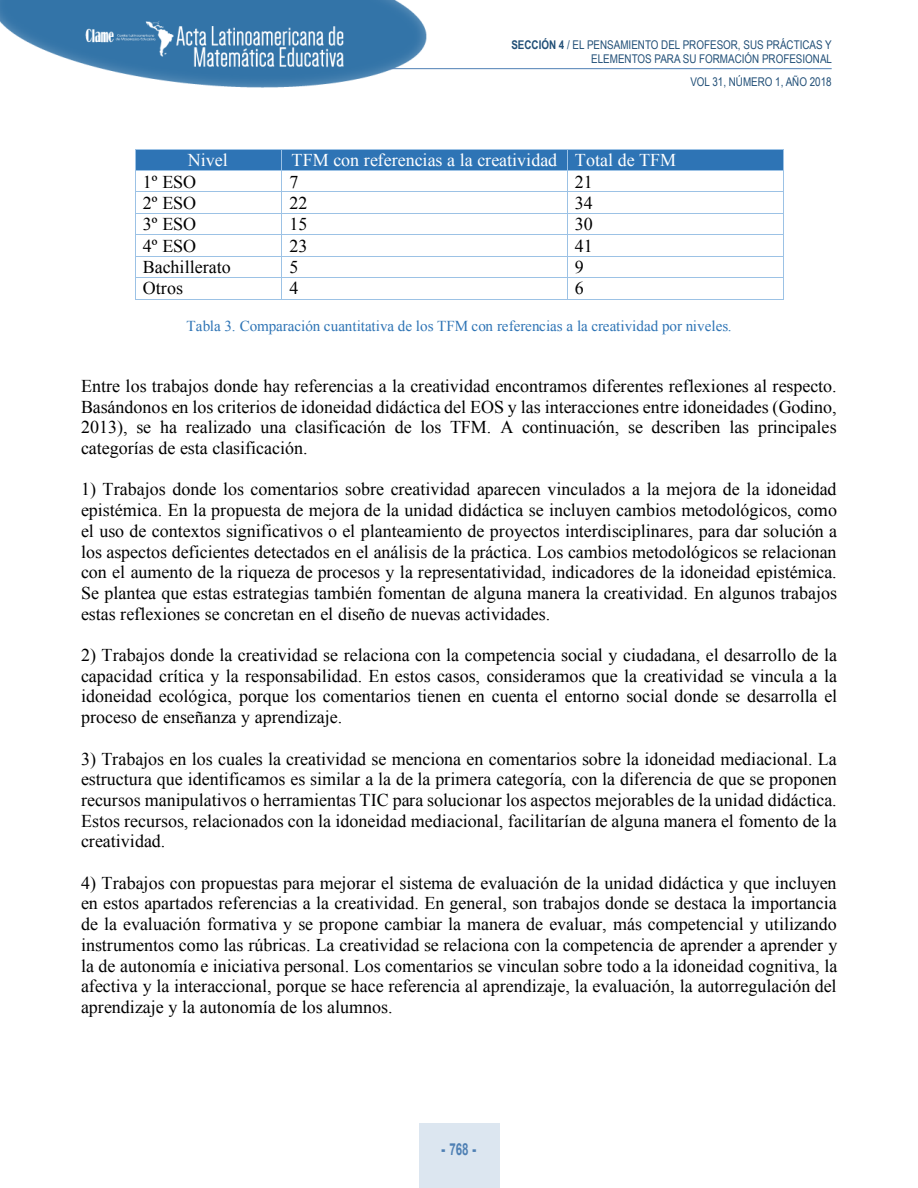
<style>
.page{position:relative;width:918px;height:1188px;background:#fff}
.page>*{position:absolute;margin:0;border:0;box-sizing:border-box;transform-origin:0 0}
.t1{font:18px/20.7px "Times New Roman";color:#000;text-align:justify}
.t2{font:18px "Times New Roman";color:#fff}
.t3{font:700 16.5px "Arial";color:#4f80b4;scale:.7 1}
.t4{font:15.15px "Times New Roman";color:#2e74b5}
.t5{font:12px/14.4px "Arial Narrow";color:#214f77;text-align:right}
.t6{font:700 11.85px "Arial Narrow";letter-spacing:.005em;color:#1f4e79}
.s1{font-weight:700}
.s2{font-weight:900}
</style>
<div class="page">
<img style="left:0;top:0;width:435px;height:88px">
<hr style="left:389px;top:68px;width:443px;height:1px;background:#4f80b4">
<div style="left:419px;top:1123px;width:80px;height:65px;background:#dce6f0"></div>
<div style="left:135px;top:149px;width:146px;height:21px;background:#2e74b5"></div>
<div style="left:282px;top:149px;width:285px;height:21px;background:#2e74b5"></div>
<div style="left:567px;top:149px;width:216px;height:21px;background:#2e74b5"></div>
<hr style="left:135px;top:149px;width:146px;height:1px;background:#9cc2e5">
<hr style="left:282px;top:149px;width:285px;height:1px;background:#9cc2e5">
<hr style="left:567px;top:149px;width:216px;height:1px;background:#9cc2e5">
<hr style="left:135px;top:170px;width:146px;height:1px;background:#9cc2e5">
<hr style="left:282px;top:170px;width:285px;height:1px;background:#9cc2e5">
<hr style="left:567px;top:170px;width:216px;height:1px;background:#9cc2e5">
<hr style="left:135px;top:192px;width:146px;height:1px;background:#9cc2e5">
<hr style="left:282px;top:192px;width:285px;height:1px;background:#9cc2e5">
<hr style="left:567px;top:192px;width:216px;height:1px;background:#9cc2e5">
<hr style="left:135px;top:213px;width:146px;height:1px;background:#9cc2e5">
<hr style="left:282px;top:213px;width:285px;height:1px;background:#9cc2e5">
<hr style="left:567px;top:213px;width:216px;height:1px;background:#9cc2e5">
<hr style="left:135px;top:234px;width:146px;height:1px;background:#9cc2e5">
<hr style="left:282px;top:234px;width:285px;height:1px;background:#9cc2e5">
<hr style="left:567px;top:234px;width:216px;height:1px;background:#9cc2e5">
<hr style="left:135px;top:256px;width:146px;height:1px;background:#9cc2e5">
<hr style="left:282px;top:256px;width:285px;height:1px;background:#9cc2e5">
<hr style="left:567px;top:256px;width:216px;height:1px;background:#9cc2e5">
<hr style="left:135px;top:277px;width:146px;height:1px;background:#9cc2e5">
<hr style="left:282px;top:277px;width:285px;height:1px;background:#9cc2e5">
<hr style="left:567px;top:277px;width:216px;height:1px;background:#9cc2e5">
<svg style="left:135px;top:150px;width:1px;height:149px"></svg>
<hr style="left:135px;top:299px;width:146px;height:1px;background:#9cc2e5">
<svg style="left:281px;top:149px;width:1px;height:151px"></svg>
<hr style="left:282px;top:299px;width:285px;height:1px;background:#9cc2e5">
<svg style="left:567px;top:150px;width:1px;height:149px"></svg>
<hr style="left:567px;top:299px;width:216px;height:1px;background:#9cc2e5">
<svg style="left:783px;top:149px;width:1px;height:151px"></svg>
<p class="t5" style="left:511px;top:37px;width:322px"><span class="s1">SECCIÓN 4</span> / EL PENSAMIENTO DEL PROFESOR, SUS PRÁCTICAS Y<br>ELEMENTOS PARA SU FORMACIÓN PROFESIONAL</p>
<p class="t5" style="left:690px;top:75px;width:143px">VOL 31, NÚMERO 1, AÑO 2018</p>
<p class="t6" style="left:739px;top:71px;width:93px">VOL 31, NÚMERO 1</p>
<p class="t2" style="left:188px;top:150px;width:41px">Nivel</p>
<p class="t2" style="left:292px;top:150px;width:386px">TFM con referencias a la creatividad Total de TFM</p>
<p class="t1" style="left:143px;top:171px;width:55px">1º ESO</p>
<p class="t1" style="left:289px;top:171px;width:10px">7</p>
<p class="t1" style="left:575px;top:171px;width:19px">21</p>
<p class="t1" style="left:143px;top:192px;width:55px">2º ESO</p>
<p class="t1" style="left:289px;top:192px;width:19px">22</p>
<p class="t1" style="left:575px;top:192px;width:19px">34</p>
<p class="t1" style="left:143px;top:214px;width:55px">3º ESO</p>
<p class="t1" style="left:289px;top:214px;width:19px">15</p>
<p class="t1" style="left:575px;top:214px;width:19px">30</p>
<p class="t1" style="left:143px;top:235px;width:55px">4º ESO</p>
<p class="t1" style="left:289px;top:235px;width:19px">23</p>
<p class="t1" style="left:575px;top:235px;width:19px">41</p>
<p class="t1" style="left:143px;top:257px;width:89px">Bachillerato</p>
<p class="t1" style="left:289px;top:257px;width:10px">5</p>
<p class="t1" style="left:575px;top:257px;width:10px">9</p>
<p class="t1" style="left:143px;top:278px;width:42px">Otros</p>
<p class="t1" style="left:289px;top:278px;width:10px">4</p>
<p class="t1" style="left:575px;top:278px;width:10px">6</p>
<p class="t4" style="left:186px;top:317px;width:547px">Tabla 3. Comparación cuantitativa de los TFM con referencias a la creatividad por niveles.</p>
<p class="t1" style="left:81px;top:376px;width:757px">Entre los trabajos donde hay referencias a la creatividad encontramos diferentes reflexiones al respecto.<br>Basándonos en los criterios de idoneidad didáctica del EOS y las interacciones entre idoneidades (Godino, 2013), se ha realizado una clasificación de los TFM. A continuación, se describen las principales categorías de esta clasificación.</p>
<p class="t1" style="left:81px;top:479px;width:758px">1) Trabajos donde los comentarios sobre creatividad aparecen vinculados a la mejora de la idoneidad epistémica. En la propuesta de mejora de la unidad didáctica se incluyen cambios metodológicos, como el uso de contextos significativos o el planteamiento de proyectos interdisciplinares, para dar solución a los aspectos deficientes detectados en el análisis de la práctica. Los cambios metodológicos se relacionan con el aumento de la riqueza de procesos y la representatividad, indicadores de la idoneidad epistémica.<br>Se plantea que estas estrategias también fomentan de alguna manera la creatividad. En algunos trabajos estas reflexiones se concretan en el diseño de nuevas actividades.</p>
<p class="t1" style="left:81px;top:645px;width:758px">2) Trabajos donde la creatividad se relaciona con la competencia social y ciudadana, el desarrollo de la capacidad crítica y la responsabilidad. En estos casos, consideramos que la creatividad se vincula a la idoneidad ecológica, porque los comentarios tienen en cuenta el entorno social donde se desarrolla el proceso de enseñanza y aprendizaje.</p>
<p class="t1" style="left:81px;top:748px;width:757px">3) Trabajos en los cuales la creatividad se menciona en comentarios sobre la idoneidad mediacional. La estructura que identificamos es similar a la de la primera categoría, con la diferencia de que se proponen recursos manipulativos o herramientas TIC para solucionar los aspectos mejorables de la unidad didáctica.<br>Estos recursos, relacionados con la idoneidad mediacional, facilitarían de alguna manera el fomento de la creatividad.</p>
<p class="t1" style="left:81px;top:872px;width:758px">4) Trabajos con propuestas para mejorar el sistema de evaluación de la unidad didáctica y que incluyen en estos apartados referencias a la creatividad. En general, son trabajos donde se destaca la importancia de la evaluación formativa y se propone cambiar la manera de evaluar, más competencial y utilizando instrumentos como las rúbricas. La creatividad se relaciona con la competencia de aprender a aprender y la de autonomía e iniciativa personal. Los comentarios se vinculan sobre todo a la idoneidad cognitiva, la afectiva y la interaccional, porque se hace referencia al aprendizaje, la evaluación, la autorregulación del aprendizaje y la autonomía de los alumnos.</p>
<p class="t3" style="left:442px;top:1140px;width:51px"><span class="s2">-</span> 768 <span class="s2">-</span></p>
</div>
